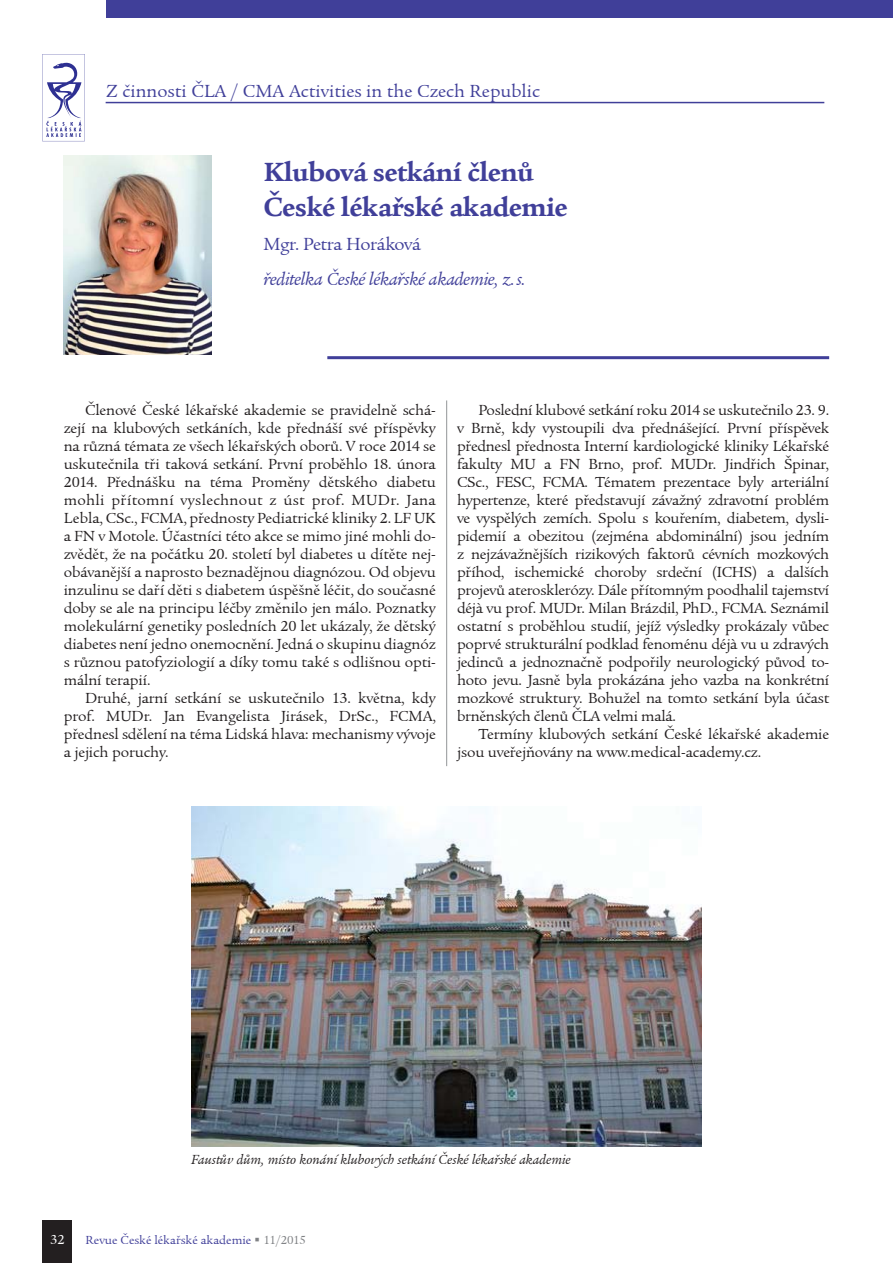
<style>
.page{position:relative;width:893px;height:1263px;background:#fff}
.page>*{position:absolute;margin:0;border:0;box-sizing:border-box;transform-origin:0 0}
.t1{font:700 27px/34.5px "Legacy Serif Itc TEE";letter-spacing:-.02em;color:#403f99}
.t2{font:18px "Legacy Serif Itc TEE";color:#403f99}
.t3{font:italic 18px "Legacy Serif Itc TEE";letter-spacing:-.02em;color:#403f99}
.t4{font:18px "Legacy Serif Itc TEE";letter-spacing:-.02em;color:#403f99}
.t5{font:15px/18px "Legacy Serif Itc TEE";letter-spacing:-.01em;color:#231f20;text-align:justify}
.t6{font:italic 13.5px "Legacy Serif Itc TEE";color:#231f20}
.t7{font:13.5px "Legacy Serif Itc TEE";color:#fff}
.t8{font:12px "Legacy Serif Itc TEE";color:#403f99}
.s1{color:#808285}
</style>
<div class="page">
<div style="left:42px;top:1220px;width:30px;height:43px;background:#231f20"></div>
<div style="left:106px;top:0;width:787px;height:17px;background:#403f99"></div>
<hr style="left:106px;top:102px;width:718px;height:1px;background:#403f99">
<svg style="left:42px;top:54px;width:43px;height:87px"></svg>
<img style="left:64px;top:156px;width:148px;height:199px">
<hr style="left:327px;top:356px;width:502px;height:3px;background:#403f99">
<hr style="left:446px;top:400px;width:1px;height:366px;background:#939598">
<img style="left:191px;top:806px;width:511px;height:340px">
<p class="t2" style="left:106px;top:80px;width:435px">Z èinnosti ÈLA / CMA Activities in the Czech Republic</p>
<h1 class="t1" style="left:263px;top:155px;width:306px">Klubová setkání èlenù<br>Èeské lékaøské akademie</h1>
<p class="t4" style="left:263px;top:233px;width:159px">Mgr. Petra Horáková</p>
<p class="t3" style="left:263px;top:267px;width:264px">øeditelka Èeské lékaøské akademie, z. s.</p>
<p class="t5" style="left:64px;top:401px;width:374px;text-indent:21px">Èlenové Èeské lékaøské akademie se pravidelnì schá&shy;zejí na klubových setkáních, kde pøednáší své pøíspìvky na rùzná témata ze všech lékaøských oborù. V roce 2014 se uskuteènila tøi taková setkání. První probìhlo 18. února 2014. Pøednášku na téma Promìny dìtského diabetu mohli pøítomní vyslechnout z úst prof. MUDr. Jana Lebla, CSc., FCMA, pøednosty Pediatrické kliniky 2. LF UK a FN v Motole. Úèastníci této akce se mimo jiné mohli do&shy;zvìdìt, že na poèátku 20. století byl diabetes u dítìte nej&shy;obávanìjší a naprosto beznadìjnou diagnózou. Od objevu inzulinu se daøí dìti s diabetem úspìšnì léèit, do souèasné doby se ale na principu léèby zmìnilo jen málo. Poznatky molekulární genetiky posledních 20 let ukázaly, že dìtský diabetes není jedno onemocnìní. Jedná o skupinu diagnóz s rùznou patofyziologií a díky tomu také s odlišnou opti&shy;mální terapií.</p>
<p class="t5" style="left:64px;top:689px;width:374px;text-indent:21px">Druhé, jarní setkání se uskuteènilo 13. kvìtna, kdy prof. MUDr. Jan Evangelista Jirásek, DrSc., FCMA, pøednesl sdìlení na téma Lidská hlava: mechanismy vývoje a jejich poruchy.</p>
<p class="t5" style="left:457px;top:401px;width:374px;text-indent:21px">Poslední klubové setkání roku 2014 se uskuteènilo 23. 9. v Brnì, kdy vystoupili dva pøednášející. První pøíspìvek pøednesl pøednosta Interní kardiologické kliniky Lékaøské fakulty MU a FN Brno, prof. MUDr. Jindøich Špinar, CSc., FESC, FCMA. Tématem prezentace byly arteriální hypertenze, které pøedstavují závažný zdravotní problém ve vyspìlých zemích. Spolu s kouøením, diabetem, dysli&shy;pidemií a obezitou (zejména abdominální) jsou jedním z nejzávažnìjších rizikových faktorù cévních mozkových pøíhod, ischemické choroby srdeèní (ICHS) a dalších projevù aterosklerózy. Dále pøítomným poodhalil tajemství déjà vu prof. MUDr. Milan Brázdil, PhD., FCMA. Seznámil ostatní s probìhlou studií, jejíž výsledky prokázaly vùbec poprvé strukturální podklad fenoménu déjà vu u zdravých jedincù a jednoznaènì podpoøily neurologický pùvod to&shy;hoto jevu. Jasnì byla prokázána jeho vazba na konkrétní mozkové struktury. Bohužel na tomto setkání byla úèast brnìnských èlenù ÈLA velmi malá.</p>
<p class="t5" style="left:457px;top:725px;width:374px;text-indent:21px">Termíny klubových setkání Èeské lékaøské akademie jsou uveøejòovány na www.medical-academy.cz.</p>
<p class="t6" style="left:191px;top:1151px;width:381px">Faustùv dùm, místo konání klubových setkání Èeské lékaøské akademie</p>
<p class="t7" style="left:50px;top:1231px;width:16px">32</p>
<p class="t8" style="left:86px;top:1233px;width:222px">Revue Èeské lékaøské akademie <span class="s1">▪ 11/2015</span></p>
</div>
